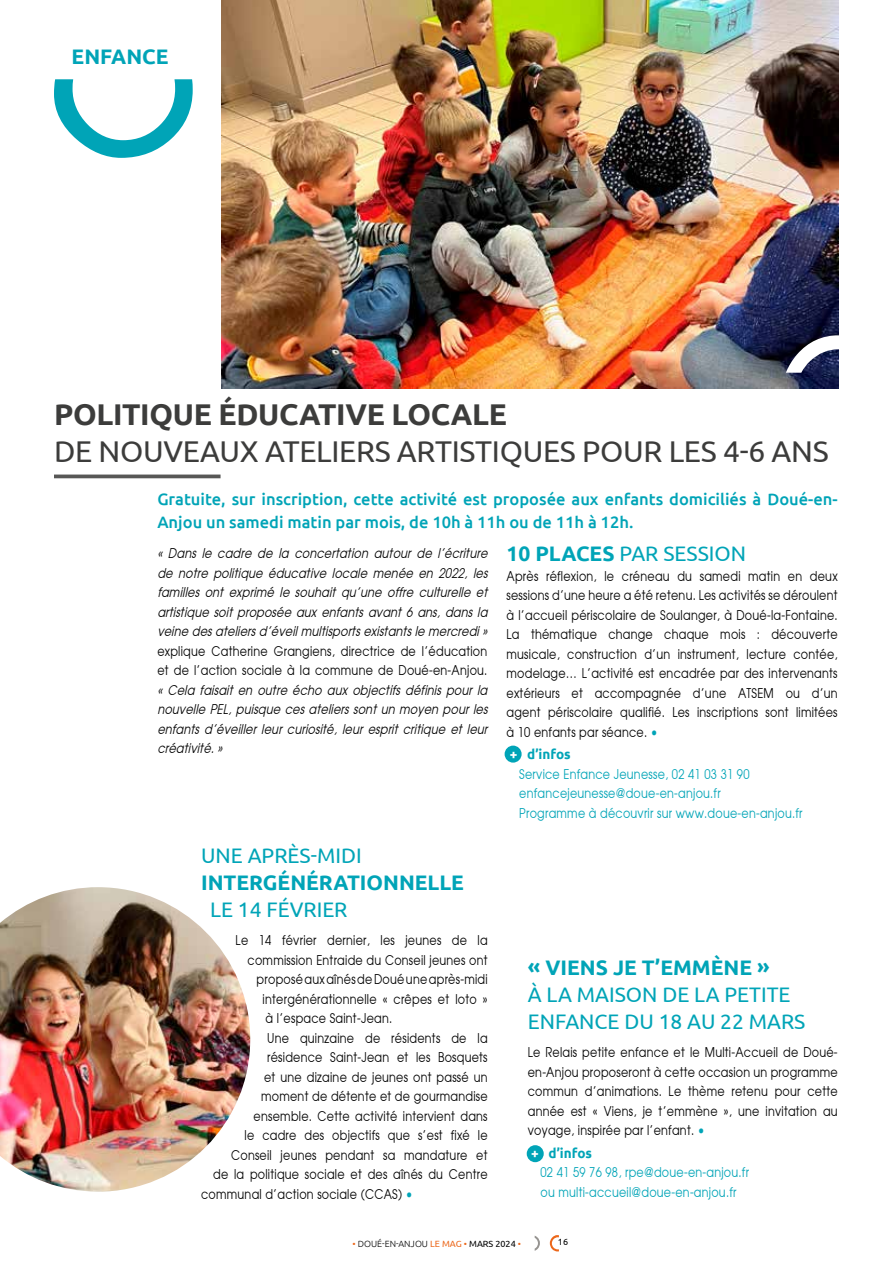
<style>
.page{position:relative;width:893px;height:1263px;background:#fff}
.page>*{position:absolute;margin:0;border:0;box-sizing:border-box;transform-origin:0 0}
.t1{font:30px "Ubuntu";letter-spacing:-.01em;color:#3c3c3b}
.t2{font:700 30px "Ubuntu";letter-spacing:-.01em;color:#3c3c3b}
.t3{font:21px/27px "Ubuntu";color:#00a4b7}
.t4{font:700 21px "Ubuntu";color:#00a4b7}
.t5{font:500 16.5px/22.5px "Ubuntu";color:#00a4b7}
.t6{font:13.5px/19.5px "Atilla Condensed Normal";letter-spacing:.02em;color:#000;text-align:justify}
.t7{font:italic condensed 13.5px/19.5px "Atilla";letter-spacing:.02em;color:#000;text-align:justify}
.t8{font:13.5px/19.5px "Atilla Condensed Normal";letter-spacing:.02em;color:#00a4b7}
.t9{font:700 13.5px "Ubuntu";color:#00a4b7}
.t10{font:300 9px "Ubuntu";color:#000}
.t11{font:9px "Ubuntu";color:#000}
.s1{color:#00a4b7}
.s2{font-weight:700}
.s3{color:#fff}
.s4{font-weight:400;color:#ec671a}
.s5{font-weight:400}
</style>
<div class="page">
<svg style="left:535px;top:1236px;width:5px;height:15px"></svg>
<svg style="left:550px;top:1235px;width:9px;height:16px"></svg>
<div style="left:527px;top:1145px;width:17px;height:17px;background:#00a4b7;border-radius:50%"></div>
<div style="left:505px;top:746px;width:17px;height:17px;background:#00a4b7;border-radius:50%"></div>
<img style="left:221px;top:0;width:618px;height:388px">
<svg style="left:54px;top:474px;width:167px;height:4px"></svg>
<svg style="left:786px;top:335px;width:53px;height:38px"></svg>
<svg style="left:54px;top:79px;width:139px;height:79px"></svg>
<img style="left:0;top:887px;width:250px;height:305px">
<h2 class="t4" style="left:72px;top:44px;width:98px">ENFANCE</h2>
<h1 class="t2" style="left:54px;top:396px;width:454px">POLITIQUE ÉDUCATIVE LOCALE</h1>
<h1 class="t1" style="left:54px;top:433px;width:776px">DE NOUVEAUX ATELIERS ARTISTIQUES POUR LES 4-6 ANS</h1>
<p class="t5" style="left:157px;top:488px;width:682px">Gratuite, sur inscription, cette activité est proposée aux enfants domiciliés à Doué-en-<br>Anjou un samedi matin par mois, de 10h à 11h ou de 11h à 12h.</p>
<p class="t7" style="left:157px;top:543px;width:331px">« Dans le cadre de la concertation autour de l’écriture de notre politique éducative locale menée en 2022, les familles ont exprimé le souhait qu’une offre culturelle et artistique soit proposée aux enfants avant 6 ans, dans la veine des ateliers d’éveil multisports existants le mercredi »</p>
<p class="t6" style="left:157px;top:641px;width:331px">explique Catherine Grangiens, directrice de l’éducation et de l’action sociale à la commune de Doué-en-Anjou.</p>
<p class="t7" style="left:157px;top:680px;width:331px">« Cela faisait en outre écho aux objectifs définis pour la nouvelle PEL, puisque ces ateliers sont un moyen pour les enfants d’éveiller leur curiosité, leur esprit critique et leur créativité. »</p>
<h2 class="t3" style="left:201px;top:841px;width:162px">UNE APRÈS-MIDI</h2>
<h2 class="t4" style="left:201px;top:870px;width:264px">INTERGÉNÉRATIONNELLE</h2>
<h2 class="t3" style="left:210px;top:895px;width:139px">LE 14 FÉVRIER</h2>
<p class="t6" style="left:236px;top:930px;width:253px">Le 14 février dernier, les jeunes de la</p>
<p class="t6" style="left:248px;top:949px;width:241px">commission Entraide du Conseil jeunes ont</p>
<p class="t6" style="left:257px;top:969px;width:232px">proposé aux aînés de Doué une après-midi</p>
<p class="t6" style="left:263px;top:988px;width:226px">intergénérationnelle « crêpes et loto »</p>
<p class="t6" style="left:266px;top:1008px;width:128px">à l’espace Saint-Jean.</p>
<p class="t6" style="left:267px;top:1027px;width:222px">Une quinzaine de résidents de la</p>
<p class="t6" style="left:267px;top:1047px;width:222px">résidence Saint-Jean et les Bosquets</p>
<p class="t6" style="left:264px;top:1066px;width:225px">et une dizaine de jeunes ont passé un</p>
<p class="t6" style="left:261px;top:1086px;width:228px">moment de détente et de gourmandise</p>
<p class="t6" style="left:254px;top:1105px;width:235px">ensemble. Cette activité intervient dans</p>
<p class="t6" style="left:245px;top:1125px;width:244px">le cadre des objectifs que s’est fixé le</p>
<p class="t6" style="left:231px;top:1144px;width:258px">Conseil jeunes pendant sa mandature et</p>
<p class="t6" style="left:213px;top:1164px;width:276px">de la politique sociale et des aînés du Centre</p>
<p class="t6" style="left:201px;top:1183px;width:213px">communal d’action sociale (CCAS) <span class="s1">•</span></p>
<h2 class="t3" style="left:506px;top:539px;width:241px"><span class="s2">10 PLACES</span> PAR SESSION</h2>
<p class="t6" style="left:506px;top:565px;width:333px">Après réflexion, le créneau du samedi matin en deux sessions d’une heure a été retenu. Les activités se déroulent à l’accueil périscolaire de Soulanger, à Doué-la-Fontaine.<br>La thématique change chaque mois : découverte musicale, construction d’un instrument, lecture contée, modelage… L’activité est encadrée par des intervenants extérieurs et accompagnée d’une ATSEM ou d’un agent périscolaire qualifié. Les inscriptions sont limitées à 10 enfants par séance. <span class="s1">•</span></p>
<p class="t9" style="left:510px;top:746px;width:63px"><span class="s3">+</span> d’infos</p>
<p class="t8" style="left:519px;top:763px;width:285px">Service Enfance Jeunesse, 02 41 03 31 90 enfancejeunesse@doue-en-anjou.fr<br>Programme à découvrir sur www.doue-en-anjou.fr</p>
<h2 class="t4" style="left:528px;top:955px;width:243px">« VIENS JE T’EMMÈNE »</h2>
<h2 class="t3" style="left:528px;top:981px;width:279px">À LA MAISON DE LA PETITE<br>ENFANCE DU 18 AU 22 MARS</h2>
<p class="t6" style="left:528px;top:1042px;width:311px">Le Relais petite enfance et le Multi-Accueil de Doué&shy;en-Anjou proposeront à cette occasion un programme commun d’animations. Le thème retenu pour cette année est « Viens, je t’emmène », une invitation au voyage, inspirée par l’enfant. <span class="s1">•</span></p>
<p class="t9" style="left:531px;top:1145px;width:63px"><span class="s3">+</span> d’infos</p>
<p class="t8" style="left:541px;top:1162px;width:210px">02 41 59 76 98, rpe@doue-en-anjou.fr ou multi-accueil@doue-en-anjou.fr</p>
<p class="t10" style="left:353px;top:1238px;width:170px"><span class="s4">•</span> DOUÉ-EN-ANJOU <span class="s4">LE MAG •</span> <span class="s5">MARS 2024</span> <span class="s4">•</span></p>
<p class="t11" style="left:558px;top:1237px;width:12px">16</p>
</div>
